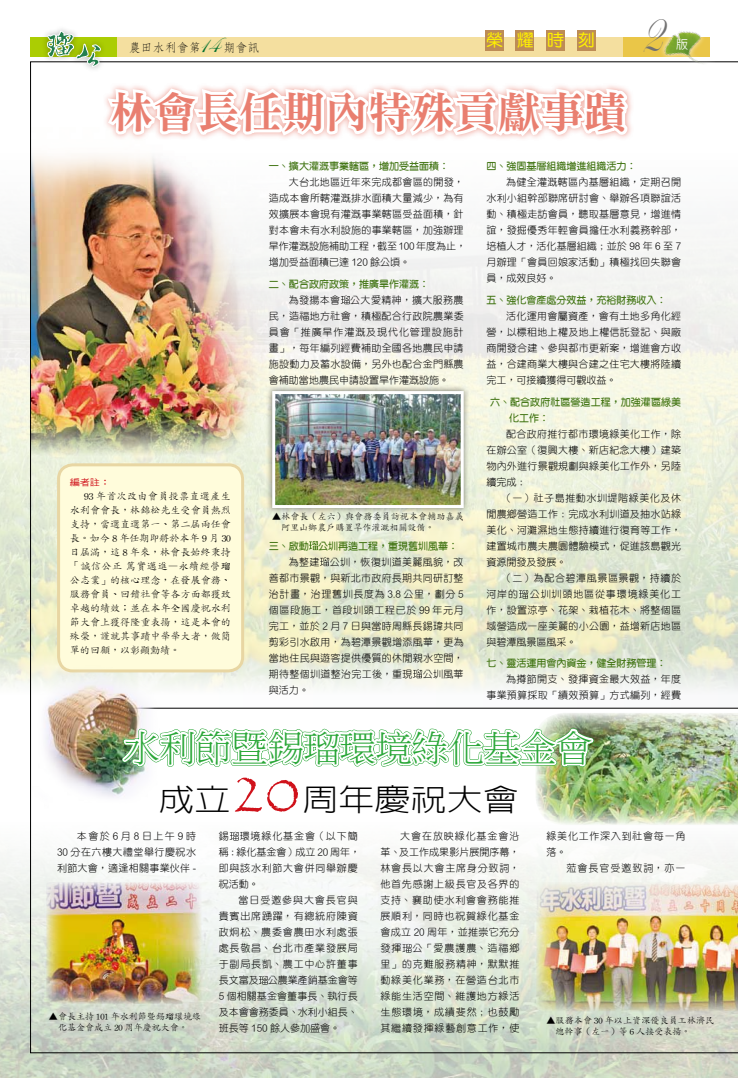
<style>
.page{position:relative;width:738px;height:1078px;background:#fff}
.page>*{position:absolute;margin:0;border:0;box-sizing:border-box;transform-origin:0 0}
.t1{font:60px "Papyrus";color:#d0121b}
.t2{font:60px "Edwardian Script ITC";color:#727171;scale:.7 1}
.t3{font:43px "DFN Ming XB HKP BF";color:#e97f70}
.t4{font:36px "P Ming Li U";color:#2aa738}
.t5{font:300 30.6px "Lin Gothic";color:#000;scale:1.18 1}
.t6{font:17px "DF Yuan Md HKP BF";color:#fff100}
.t7{font:300 12px "Nan Sung";color:#000}
.t8{font:500 12px "New Gothic";color:#fff}
.t9{font:10px/16px "DF Yuan Lt HKP BF";letter-spacing:.025em;color:#000;text-align:justify}
.t10{font:10px/14px "DF Kai Shu W3 HKP BF";letter-spacing:.005em;color:#000;text-align:justify}
.t11{font:10px/16px "DF Yuan Bd HKP BF";color:#3e720f}
.t12{font:10px/16px "DF Yuan Lt HKP BF";letter-spacing:.075em;color:#000}
.t13{font:10px "DF Yuan Lt HKP BF";letter-spacing:.1em;color:#000}
.t14{font:9px/10.8px "DF Kai Shu W3 HKP BF";color:#000}
.t15{font:9px "DF Hei Md HKP BF";color:#d0121b;scale:1.11 1}
.s1{font-family:"Edwardian Script ITC";font-weight:400;font-size:24px;color:#006f2f}
.s2{font-family:"DF Kai Shu SB Estd BF"}
</style>
<div class="page">
<img style="left:0;top:236px;width:30px;height:416px">
<svg style="left:0;top:652px;width:30px;height:35px"></svg>
<img style="left:0;top:852px;width:737px;height:225px">
<div style="left:30px;top:37px;width:87px;height:20px;background:#abcd03"></div>
<div style="left:623px;top:37px;width:86px;height:20px;background:#eac648"></div>
<div style="left:40px;top:24px;width:40px;height:39px;background:#000;opacity:.3"></div>
<img style="left:30px;top:62px;width:707px;height:990px">
<svg style="left:652px;top:61px;width:67px;height:24px"></svg>
<img style="left:658px;top:31px;width:57px;height:48px">
<svg style="left:46px;top:24px;width:585px;height:117px"></svg>
<p class="t7" style="left:129px;top:41px;width:132px">農田水利會第 <span class="s1">14</span> 期會訊</p>
<h3 class="t6" style="left:485px;top:32px;width:110px">榮耀時刻</h3>
<h2 class="t3" style="left:110px;top:91px;width:518px">林會長任期內特殊貢獻事蹟</h2>
<h1 class="t2" style="left:640px;top:0;width:30px">2</h1>
<p class="t8" style="left:675px;top:39px;width:13px">版</p>
<p class="t15" style="left:70px;top:477px;width:38px">編者註：</p>
<p class="t10" style="left:70px;top:489px;width:162px;text-indent:14px">93 年首次改由會員投票直選產生水利會會長，林錦松先生受會員熱烈支持，當選直選第一、第二屆兩任會長。如今 8 年任期即將於本年 9 月 30日屆滿，這 8 年來，林會長始終秉持「誠信公正 篤實邁進—永續經營<span class="s2">瑠</span>公志業」的核心理念，在發展會務、服務會員、回饋社會等各方面都獲致卓越的績效；並在本年全國慶祝水利節大會上獲得隆重表揚，這是本會的殊榮，謹就其事蹟中犖犖大者，做簡單的回顧，以彰顯勳績。</p>
<p class="t11" style="left:269px;top:158px;width:181px">一、擴大灌溉事業轄區，增加受益面積：</p>
<p class="t9" style="left:269px;top:174px;width:198px;text-align:left;text-indent:20px">大台北地區近年來完成都會區的開發，造成本會所轄灌溉排水面積大量減少，為有效擴展本會現有灌溉事業轄區受益面積，針對本會未有水利設施的事業轄區，加強辦理旱作灌溉設施補助工程，截至 100 年度為止，增加受益面積已達 120 餘公頃。</p>
<p class="t11" style="left:269px;top:276px;width:161px">二、配合政府政策，推廣旱作灌溉：</p>
<p class="t9" style="left:269px;top:292px;width:196px;text-indent:20px">為發揚本會 公大愛精神，擴大服務農民，造福地方社會，積極配合行政院農業委員會「推廣旱作灌溉及現代化管理設施計畫」，每年編列經費補助全國各地農民申請施設動力及蓄水設備，另外也配合金門縣農會補助當地農民申請設置旱作灌溉設施。</p>
<p class="t14" style="left:281px;top:511px;width:184px;text-indent:-9px">▲林會長（左六）與會務委員訪視本會輔助嘉義阿里山鄉農戶購置旱作灌溉相關設備。</p>
<p class="t11" style="left:269px;top:538px;width:190px">三、啟動 公圳再造工程，重現舊圳風華：</p>
<p class="t9" style="left:269px;top:554px;width:196px;text-indent:20px">為整建 瑠公圳，恢復圳道美麗風貌，改善都市景觀，與新北市政府長期共同研訂整治計畫，治理舊圳長度為 3.8 公里，劃分 5個區段施工，首段圳頭工程已於 99 年元月完工，並於 2 月 7 日與當時周縣長錫瑋共同剪彩引水啟用，為碧潭景觀增添風華，更為當地住民與遊客提供優質的休閒親水空間，期待整個圳道整治完工後，重現 瑠公圳風華與活力。</p>
<p class="t11" style="left:486px;top:158px;width:151px">四、強固基層組織增進組織活力：</p>
<p class="t9" style="left:486px;top:174px;width:196px;text-indent:20px">為健全灌溉轄區內基層組織，定期召開水利小組幹部聯席研討會、舉辦各項聯誼活動、積極走訪會員，聽取基層意見，增進情誼，發掘優秀年輕會員擔任水利義務幹部，培植人才，活化基層組織；並於 98 年 6 至 7月辦理「會員回娘家活動」積極找回失聯會員，成效良好。</p>
<p class="t11" style="left:486px;top:292px;width:181px">五、強化會產處分效益，充裕財務收入：</p>
<p class="t9" style="left:486px;top:308px;width:196px;text-indent:20px">活化運用會屬資產，會有土地多角化經營，以標租地上權及地上權信託登記、與廠商開發合建、參與都市更新案，增進會方收益，合建商業大樓與合建之住宅大樓將陸續完工，可接續獲得可觀收益。</p>
<p class="t11" style="left:508px;top:394px;width:173px;text-indent:-19px">六、配合政府社區營造工程，加強灌區綠美化工作：</p>
<p class="t9" style="left:486px;top:426px;width:196px;text-indent:20px">配合政府推行都市環境綠美化工作，除在辦公室（復興大樓、新店紀念大樓）建築物內外進行景觀規劃與綠美化工作外，另陸續完成：</p>
<p class="t9" style="left:486px;top:490px;width:196px;text-indent:16px">（一）社子島推動水圳堤階綠美化及休閒農鄉營造工作：完成水利圳道及抽水站綠美化、河灘濕地生態持續進行復育等工作，建置城市農夫農園體驗模式，促進該島觀光資源開發及發展。</p>
<p class="t9" style="left:486px;top:570px;width:196px;text-indent:16px">（二）為配合碧潭風景區景觀，持續於河岸的 瑠公圳圳頭地區從事環境綠美化工作，設置涼亭、花架、栽植花木、將整個區域營造成一座美麗的小公園，益增新店地區與碧潭風景區風采。</p>
<p class="t11" style="left:486px;top:655px;width:182px">七、靈活運用會內資金，健全財務管理：</p>
<p class="t9" style="left:486px;top:671px;width:196px;text-align:right">為撙節開支、發揮資金最大效益，年度<br>事業預算採取「績效預算」方式編列，經費</p>
<h3 class="t4" style="left:123px;top:729px;width:470px">水利節暨錫瑠環境綠化基金會</h3>
<h1 class="t1" style="left:231px;top:755px;width:70px">20</h1>
<h3 class="t5" style="left:158px;top:784px;width:63px">成立</h3>
<h3 class="t5" style="left:302px;top:784px;width:185px">周年慶祝大會</h3>
<p class="t9" style="left:57px;top:828px;width:140px;text-indent:20px">本會於6月8日上午9時30 分在六樓大禮堂舉行慶祝水利節大會，適逢相關事業伙伴 -</p>
<p class="t12" style="left:218px;top:828px;width:143px">錫 環境綠化基金會（以下簡稱：綠化基金會）成立 20 周年，即與該水利節大會併同舉辦慶祝活動。</p>
<p class="t9" style="left:218px;top:892px;width:140px;text-indent:20px">當日受邀參與大會長官與貴賓出席踴躍，有總統府陳資政炯松、農委會農田水利處張處長敬昌、台北市產業發展局于副局長凱、農工中心許董事長文富及 公農業產銷基金會等5 個相關基金會董事長、執行長及本會會務委員、水利小組長、班長等 150 餘人參加盛會。</p>
<p class="t9" style="left:380px;top:828px;width:140px;text-indent:20px">大會在放映綠化基金會沿革、及工作成果影片展開序幕，林會長以大會主席身分致詞，他首先感謝上級長官及各界的支持、襄助使水利會會務能推展順利，同時也祝賀綠化基金會成立 20 周年，並推崇它充分發揮 公「愛農護農、造福鄉里」的克難服務精神，默默推動綠美化業務，在營造台北市綠能生活空間、維護地方綠活生態環境，成績斐然；也鼓勵其繼續發揮綠藝創意工作，使</p>
<p class="t12" style="left:546px;top:828px;width:140px">綠美化工作深入到社會每一角落。</p>
<p class="t13" style="left:566px;top:862px;width:120px">蒞會長官受邀致詞，亦一</p>
<p class="t14" style="left:49px;top:1010px;width:153px;text-align:center">▲會長主持 101 年水利節暨錫<span class="s2">瑠</span>環境綠化基金會成立 20 周年慶祝大會。</p>
<p class="t14" style="left:555px;top:1014px;width:160px;text-indent:-9px">▲服務本會 30 年以上資深優良員工林濟民總幹事（左一）等 6 人接受表揚。</p>
</div>
